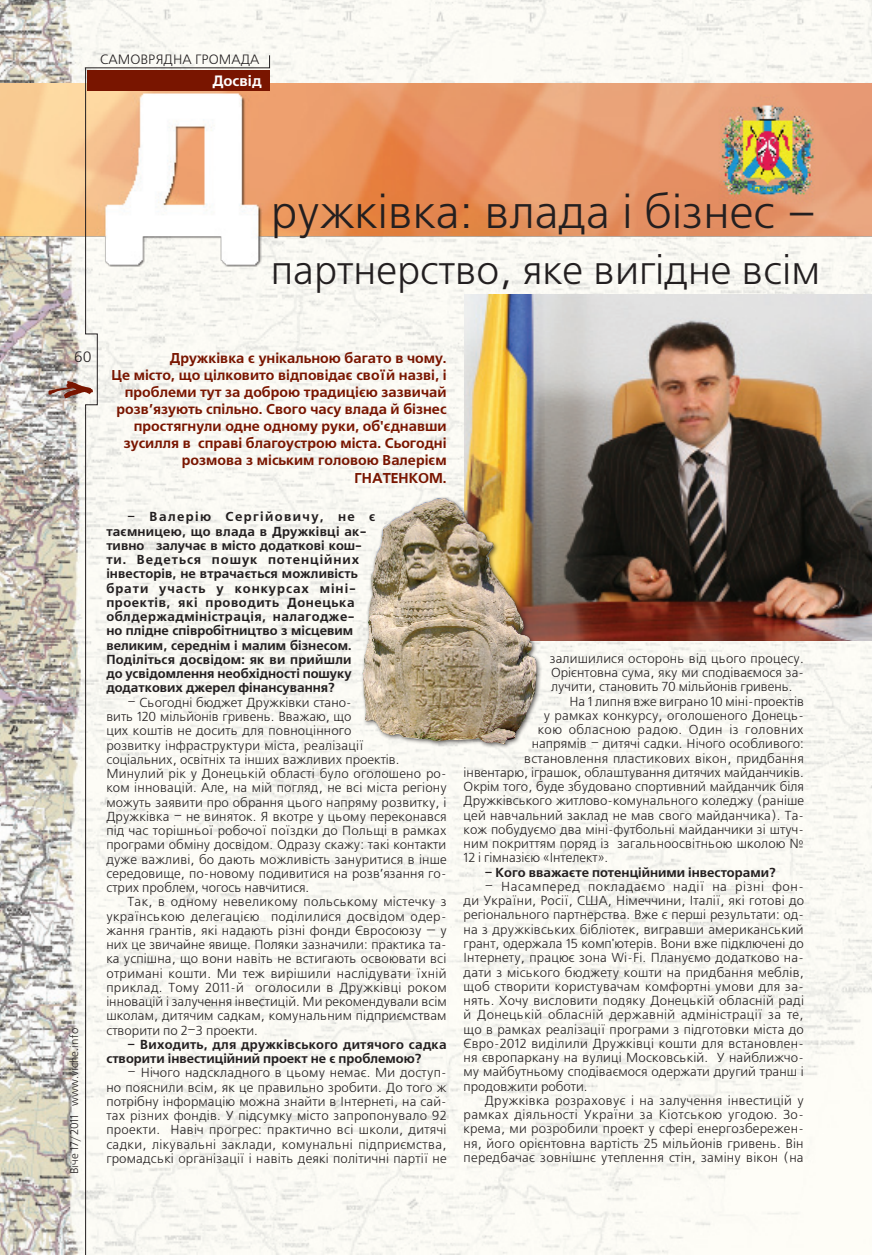
<style>
.page{position:relative;width:872px;height:1255px;background:#fff}
.page>*{position:absolute;margin:0;border:0;box-sizing:border-box;transform-origin:0 0}
.t1{font:46.5px "Free Set C";color:#231f20}
.t2{font:40.5px "Free Set C";color:#231f20}
.rubrica_left{font:700 15px "Free Set C";color:#fff}
.foto{font:15px "Free Set C";color:#231f20}
.vrez{font:700 14.25px/17.1px "Free Set C";color:#791500;text-align:right}
.rubrica_right{font:13.5px "Free Set C";color:#231f20}
.text_freeset{font:13.05px/14.2px "Free Set C";letter-spacing:.005em;color:#231f20;text-align:justify}
.text_freeset-2{font:700 13.05px/14.2px "Free Set C";letter-spacing:.005em;color:#231f20}
.text_freeset-3{font:13.05px "Free Set C";letter-spacing:.035em;color:#231f20}
.t3{font:11.25px "Free Set C";color:#231f20}
.s1{font-size:48.3px}
</style>
<div class="page">
<img style="left:0;top:0;width:872px;height:1254px">
<img style="left:0;top:84px;width:872px;height:189px">
<img style="left:464px;top:295px;width:408px;height:345px">
<div style="left:361px;top:496px;width:181px;height:253px;background:#231f20;opacity:.75"></div>
<img style="left:363px;top:497px;width:173px;height:246px">
<svg style="left:48px;top:55px;width:222px;height:1199px"></svg>
<p class="rubrica_right" style="left:100px;top:52px;width:161px">САМОВРЯДНА ГРОМАДА</p>
<p class="rubrica_left" style="left:212px;top:72px;width:51px">Досвід</p>
<p class="t1" style="left:271px;top:187px;width:547px">ружківка: влада і бізнес <span class="s1">–</span></p>
<p class="t2" style="left:271px;top:248px;width:551px">партнерство, яке вигідне всім</p>
<p class="foto" style="left:74px;top:349px;width:19px">60</p>
<p class="t3" style="left:68px;top:1174px;width:148px;rotate:-90deg">Віче 17/2011 www.viche.info</p>
<p class="vrez" style="left:170px;top:350px;width:278px">Дружківка є унікальною багато в чому.</p>
<p class="vrez" style="left:112px;top:367px;width:336px">Це місто, що цілковито відповідає своїй назві, і проблеми тут за доброю традицією зазвичай розв’язують спільно. Свого часу влада й бізнес простягнули одне одному руки, об'єднавши зусилля в справі благоустрою міста. Сьогодні розмова з міським головою Валерієм ГНАТЕНКОМ.</p>
<p class="text_freeset-2" style="left:106px;top:510px;width:271px;text-indent:21px">– Валерію Сергійовичу, не є таємницею, що влада в Дружківці ак&shy;тивно залучає в місто додаткові кош&shy;ти. Ведеться пошук потенційних інвесторів, не втрачається можливість брати участь у конкурсах міні&shy;проектів, які проводить Донецька облдержадміністрація, налагодже-<br>но плідне співробітництво з місцевим великим, середнім і малим бізнесом.<br>Поділіться досвідом: як ви прийшли<br>до усвідомлення необхідності пошуку додаткових джерел фінансування?</p>
<p class="text_freeset" style="left:106px;top:695px;width:342px;text-align:left;text-indent:21px">– Сьогодні бюджет Дружківки стано-<br>вить 120 мільйонів гривень. Вважаю, що<br>цих коштів не досить для повноцінного<br>розвитку інфраструктури міста, реалізації<br>соціальних, освітніх та інших важливих проектів.<br>Минулий рік у Донецькій області було оголошено ро&shy;ком інновацій. Але, на мій погляд, не всі міста регіону можуть заявити про обрання цього напряму розвитку, і Дружківка – не виняток. Я вкотре у цьому переконався під час торішньої робочої поїздки до Польщі в рамках програми обміну досвідом. Одразу скажу: такі контакти дуже важливі, бо дають можливість зануритися в інше середовище, по-новому подивитися на розв’язання го&shy;стрих проблем, чогось навчитися.</p>
<p class="text_freeset" style="left:106px;top:895px;width:342px;text-indent:21px">Так, в одному невеликому польському містечку з українською делегацією поділилися досвідом одер&shy;жання грантів, які надають різні фонди Євросоюзу — у них це звичайне явище. Поляки зазначили: практика та&shy;ка успішна, що вони навіть не встигають освоювати всі отримані кошти. Ми теж вирішили наслідувати їхній приклад. Тому 2011-й оголосили в Дружківці роком інновацій і залучення інвестицій. Ми рекомендували всім школам, дитячим садкам, комунальним підприємствам створити по 2–3 проекти.</p>
<p class="text_freeset-2" style="left:106px;top:1037px;width:342px;text-indent:21px">– Виходить, для дружківського дитячого садка створити інвестиційний проект не є проблемою?</p>
<p class="text_freeset" style="left:106px;top:1066px;width:342px;text-indent:21px">– Нічого надскладного в цьому немає. Ми доступ&shy;но пояснили всім, як це правильно зробити. До того ж потрібну інформацію можна знайти в Інтернеті, на сай&shy;тах різних фондів. У підсумку місто запропонувало 92 проекти. Навіч прогрес: практично всі школи, дитячі садки, лікувальні заклади, комунальні підприємства, громадські організації і навіть деякі політичні партії не</p>
<p class="text_freeset" style="left:549px;top:651px;width:256px">залишилися осторонь від цього процесу.<br>Орієнтовна сума, яку ми сподіваємося за&shy;лучити, становить 70 мільйонів гривень.</p>
<p class="text_freeset" style="left:569px;top:694px;width:236px">На 1 липня вже виграно 10 міні-проектів</p>
<p class="text_freeset" style="left:543px;top:708px;width:262px">у рамках конкурсу, оголошеного Донець-</p>
<p class="text_freeset-3" style="left:537px;top:722px;width:267px">кою обласною радою. Один із головних</p>
<p class="text_freeset" style="left:531px;top:737px;width:274px">напрямів – дитячі садки. Нічого особливого:</p>
<p class="text_freeset" style="left:524px;top:751px;width:281px">встановлення пластикових вікон, придбання</p>
<p class="text_freeset" style="left:463px;top:765px;width:342px">інвентарю, іграшок, облаштування дитячих майданчиків.</p>
<p class="text_freeset" style="left:463px;top:780px;width:342px">Окрім того, буде збудовано спортивний майданчик біля</p>
<p class="text_freeset" style="left:463px;top:794px;width:342px">Дружківського житлово-комунального коледжу (раніше</p>
<p class="text_freeset" style="left:463px;top:808px;width:342px">цей навчальний заклад не мав свого майданчика). Та-</p>
<p class="text_freeset" style="left:463px;top:822px;width:342px">кож побудуємо два міні-футбольні майданчики зі штуч-</p>
<p class="text_freeset" style="left:463px;top:837px;width:342px">ним покриттям поряд із загальноосвітньою школою №</p>
<p class="text_freeset" style="left:463px;top:851px;width:146px">12 і гімназією «Інтелект».</p>
<p class="text_freeset-2" style="left:485px;top:865px;width:292px">– Кого вважаєте потенційними інвесторами?</p>
<p class="text_freeset" style="left:463px;top:879px;width:342px;text-indent:21px">– Насамперед покладаємо надії на різні фон&shy;ди України, Росії, США, Німеччини, Італії, які готові до регіонального партнерства. Вже є перші результати: од&shy;на з дружківських бібліотек, вигравши американський грант, одержала 15 комп'ютерів. Вони вже підключені до Інтернету, працює зона Wi-Fi. Плануємо додатково на&shy;дати з міського бюджету кошти на придбання меблів, щоб створити користувачам комфортні умови для за&shy;нять. Хочу висловити подяку Донецькій обласній раді й Донецькій обласній державній адміністрації за те, що в рамках реалізації програми з підготовки міста до Євро-2012 виділили Дружківці кошти для встановлен&shy;ня європаркану на вулиці Московській. У найближчо&shy;му майбутньому сподіваємося одержати другий транш і продовжити роботи.</p>
<p class="text_freeset" style="left:463px;top:1093px;width:342px;text-indent:21px">Дружківка розраховує і на залучення інвестицій у рамках діяльності України за Кіотською угодою. Зо&shy;крема, ми розробили проект у сфері енергозбережен&shy;ня, його орієнтовна вартість 25 мільйонів гривень. Він передбачає зовнішнє утеплення стін, заміну вікон (на</p>
</div>
